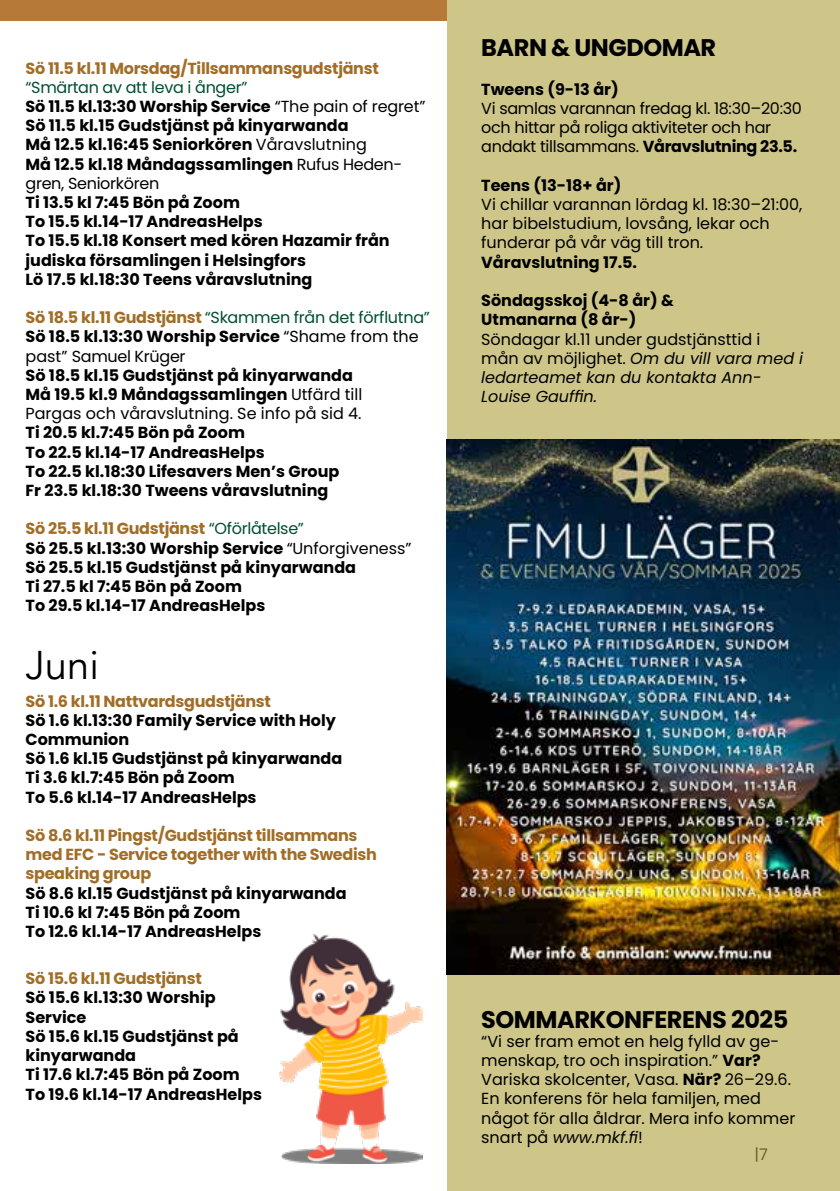
<style>
.page{position:relative;width:840px;height:1191px;background:#fff}
.page>*{position:absolute;margin:0;border:0;box-sizing:border-box;transform-origin:0 0}
.t1{font:40px "Avenir";color:#000}
.t2{font:700 24px "Poppins";letter-spacing:-.02em;color:#000}
.t3{font:700 16px/19.2px "Poppins";color:#000}
.t4{font:16px/19.2px "Poppins";color:#000}
.t5{font:16px/19.2px "Poppins";letter-spacing:-.02em;color:#000}
.t6{font:700 16px/19.2px "Poppins";letter-spacing:-.02em;color:#a16e28}
.t7{font:italic 16px/19.2px "Poppins";color:#000}
.s1{font-weight:400;color:#004f2f}
.s2{font-weight:400}
.s3{font-weight:700;color:#a16e28}
.s4{color:#004f2f}
.s5{font-weight:700}
.s6{color:#a16e28}
.s7{font-style:normal}
.s8{font-style:italic}
</style>
<div class="page">
<div style="left:0;top:0;width:446px;height:20px;background:#b77937"></div>
<div style="left:446px;top:0;width:393px;height:1191px;background:#cec689"></div>
<img style="left:446px;top:439px;width:393px;height:535px">
<img style="left:279px;top:934px;width:143px;height:229px">
<p class="t6" style="left:26px;top:58px;width:354px">Sö 11.5 kl.11 Morsdag/Tillsammansgudstjänst</p>
<p class="t3" style="left:26px;top:78px;width:401px"><span class="s1">“Smärtan av att leva i ånger”<br></span>Sö 11.5 kl.13:30 Worship Service <span class="s2">“The pain of regret” </span>Sö 11.5 kl.15 Gudstjänst på kinyarwanda<br>Må 12.5 kl.16:45 Seniorkören <span class="s2">Våravslutning<br></span>Må 12.5 kl.18 Måndagssamlingen <span class="s2">Rufus Heden&shy;gren, Seniorkören</span></p>
<p class="t3" style="left:26px;top:193px;width:365px">Ti 13.5 kl 7:45 Bön på Zoom<br>To 15.5 kl.14-17 AndreasHelps<br>To 15.5 kl.18 Konsert med kören Hazamir från judiska församlingen i Helsingfors<br>Lö 17.5 kl.18:30 Teens våravslutning</p>
<p class="t5" style="left:26px;top:308px;width:405px"><span class="s3">Sö 18.5 kl.11 Gudstjänst</span> <span class="s4">“Skammen från det förflutna”<br></span><span class="s5">Sö 18.5 kl.13:30 Worship Service</span> “Shame from the past” Samuel Krüger</p>
<p class="t3" style="left:26px;top:366px;width:338px">Sö 18.5 kl.15 Gudstjänst på kinyarwanda<br>Må 19.5 kl.9 Måndagssamlingen <span class="s2">Utfärd till<br>Pargas och våravslutning. Se info på sid 4.</span></p>
<p class="t3" style="left:26px;top:423px;width:315px">Ti 20.5 kl.7:45 Bön på Zoom<br>To 22.5 kl.14-17 AndreasHelps<br>To 22.5 kl.18:30 Lifesavers Men’s Group Fr 23.5 kl.18:30 Tweens våravslutning</p>
<p class="t3" style="left:26px;top:519px;width:387px"><span class="s6">Sö 25.5 kl.11 Gudstjänst</span> <span class="s1">“Oförlåtelse”<br></span>Sö 25.5 kl.13:30 Worship Service <span class="s2">“Unforgiveness” </span>Sö 25.5 kl.15 Gudstjänst på kinyarwanda<br>Ti 27.5 kl 7:45 Bön på Zoom<br>To 29.5 kl.14-17 AndreasHelps</p>
<h1 class="t1" style="left:26px;top:641px;width:75px">Juni</h1>
<p class="t6" style="left:26px;top:691px;width:247px">Sö 1.6 kl.11 Nattvardsgudstjänst</p>
<p class="t3" style="left:26px;top:710px;width:318px">Sö 1.6 kl.13:30 Family Service with Holy<br>Communion<br>Sö 1.6 kl.15 Gudstjänst på kinyarwanda<br>Ti 3.6 kl.7:45 Bön på Zoom<br>To 5.6 kl.14-17 AndreasHelps</p>
<p class="t6" style="left:26px;top:826px;width:352px">Sö 8.6 kl.11 Pingst/Gudstjänst tillsammans med EFC - Service together with the Swedish speaking group</p>
<p class="t3" style="left:26px;top:883px;width:322px">Sö 8.6 kl.15 Gudstjänst på kinyarwanda<br>Ti 10.6 kl 7:45 Bön på Zoom<br>To 12.6 kl.14-17 AndreasHelps</p>
<p class="t6" style="left:26px;top:969px;width:178px">Sö 15.6 kl.11 Gudstjänst</p>
<p class="t3" style="left:26px;top:988px;width:238px">Sö 15.6 kl.13:30 Worship<br>Service<br>Sö 15.6 kl.15 Gudstjänst på kinyarwanda<br>Ti 17.6 kl.7:45 Bön på Zoom<br>To 19.6 kl.14-17 AndreasHelps</p>
<h2 class="t2" style="left:481px;top:34px;width:236px">BARN &amp; UNGDOMAR</h2>
<p class="t3" style="left:481px;top:80px;width:139px">Tweens (9-13 år)</p>
<p class="t5" style="left:481px;top:99px;width:322px">Vi samlas varannan fredag kl. 18:30–20:30 och hittar på roliga aktiviteter och har andakt tillsammans. <span class="s5">Våravslutning 23.5.</span></p>
<p class="t3" style="left:481px;top:176px;width:142px">Teens (13-18+ år)</p>
<p class="t4" style="left:481px;top:195px;width:322px">Vi chillar varannan lördag kl. 18:30–21:00, har bibelstudium, lovsång, lekar och funderar på vår väg till tron.</p>
<p class="t3" style="left:481px;top:252px;width:157px">Våravslutning 17.5.</p>
<p class="t3" style="left:481px;top:291px;width:194px">Söndagsskoj (4-8 år) &amp;<br>Utmanarna (8 år-)</p>
<p class="t7" style="left:481px;top:329px;width:323px"><span class="s7">Söndagar kl.11 under gudstjänsttid i<br>mån av möjlighet.</span> Om du vill vara med i ledarteamet kan du kontakta Ann-<br>Louise Gauffin.</p>
<h2 class="t2" style="left:481px;top:1005px;width:308px">SOMMARKONFERENS 2025</h2>
<p class="t4" style="left:481px;top:1031px;width:315px">“Vi ser fram emot en helg fylld av ge&shy;menskap, tro och inspiration.” <span class="s5">Var?<br></span>Variska skolcenter, Vasa. <span class="s5">När?</span> 26–29.6.<br>En konferens för hela familjen, med något för alla åldrar. Mera info kommer snart på <span class="s8">www.mkf.fi</span>!</p>
<p class="t4" style="left:754px;top:1144px;width:15px">|7</p>
</div>
